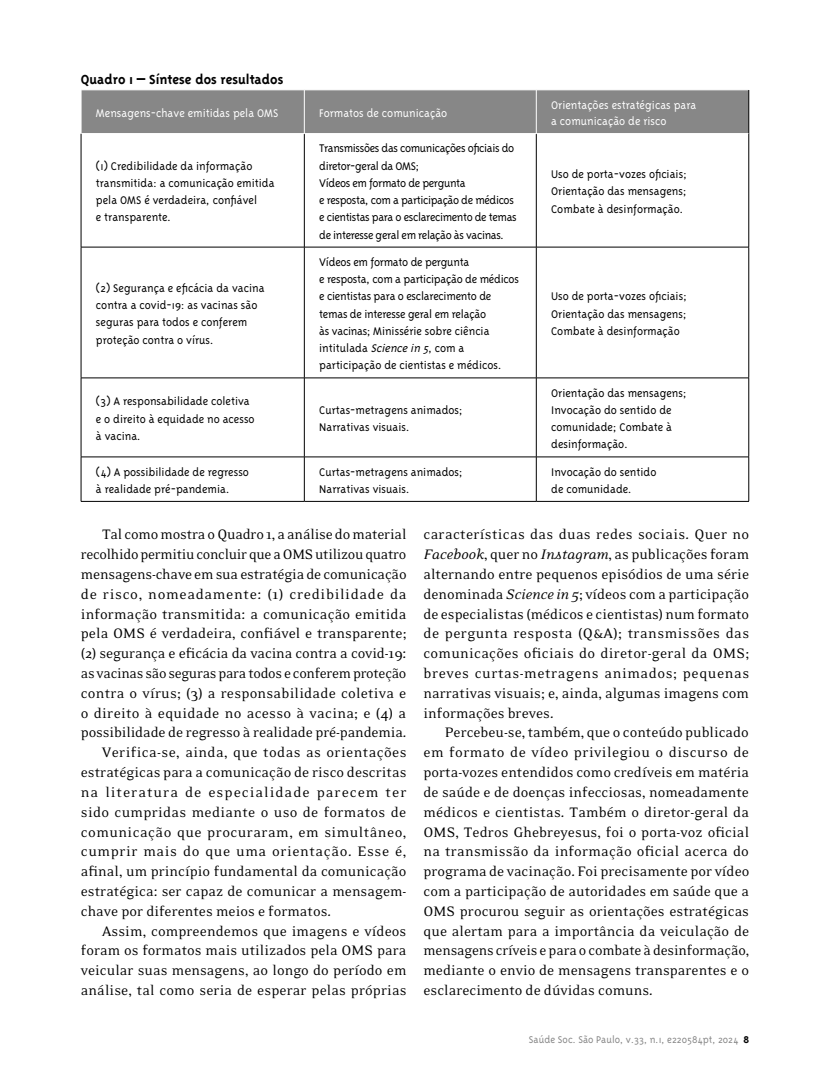
<style>
.page{position:relative;width:830px;height:1085px;background:#fff}
.page>*{position:absolute;margin:0;border:0;box-sizing:border-box;transform-origin:0 0}
.t1{font:15.75px/19.8px "Eidetic Neo";color:#000;text-align:justify}
.t2{font:15.75px "Eidetic Neo";letter-spacing:-.02em;color:#000}
.t3{font:15.75px "Eidetic Neo";letter-spacing:.025em;color:#000}
.t4{font:15.75px "Eidetic Neo";letter-spacing:.04em;color:#000}
.t5{font:15.75px "Eidetic Neo";letter-spacing:.06em;color:#000}
.t6{font:15.75px "Eidetic Neo";letter-spacing:.02em;color:#000}
.t7{font:15.75px "Eidetic Neo";letter-spacing:.035em;color:#000}
.t8{font:700 15px "Triplex";color:#000}
.t9{font:300 12.75px/17.2px "Triplex";color:#000}
.t10{font:300 12.75px/17.2px "Triplex";letter-spacing:-.02em;color:#000}
.t11{font:300 12.75px/17.2px "Triplex";letter-spacing:-.03em;color:#000}
.t12{font:300 12.75px/16.5px "Triplex";color:#fff}
.t13{font:300 11.25px "Triplex";color:#878787}
.s1{font-style:italic}
.s2{font-weight:700;color:#000}
</style>
<div class="page">
<div style="left:82px;top:91px;width:666px;height:42px;background:#878787"></div>
<hr style="left:304px;top:90px;width:1px;height:43px;background:#fff">
<hr style="left:535px;top:90px;width:1px;height:43px;background:#fff">
<hr style="left:304px;top:134px;width:1px;height:113px;background:#000">
<hr style="left:535px;top:134px;width:1px;height:113px;background:#000">
<hr style="left:81px;top:247px;width:223px;height:1px;background:#000">
<hr style="left:304px;top:247px;width:232px;height:1px;background:#000">
<hr style="left:304px;top:247px;width:1px;height:130px;background:#000">
<hr style="left:536px;top:247px;width:212px;height:1px;background:#000">
<hr style="left:535px;top:247px;width:1px;height:130px;background:#000">
<hr style="left:81px;top:377px;width:223px;height:1px;background:#000">
<hr style="left:304px;top:377px;width:232px;height:1px;background:#000">
<hr style="left:304px;top:378px;width:1px;height:78px;background:#000">
<hr style="left:536px;top:377px;width:212px;height:1px;background:#000">
<hr style="left:535px;top:378px;width:1px;height:78px;background:#000">
<hr style="left:81px;top:456px;width:223px;height:1px;background:#000">
<hr style="left:304px;top:456px;width:232px;height:1px;background:#000">
<hr style="left:304px;top:457px;width:1px;height:44px;background:#000">
<hr style="left:536px;top:456px;width:212px;height:1px;background:#000">
<hr style="left:535px;top:457px;width:1px;height:44px;background:#000">
<hr style="left:748px;top:90px;width:1px;height:43px;background:#000">
<hr style="left:81px;top:134px;width:1px;height:113px;background:#000">
<hr style="left:748px;top:133px;width:1px;height:114px;background:#000">
<hr style="left:81px;top:247px;width:1px;height:130px;background:#000">
<hr style="left:748px;top:247px;width:1px;height:130px;background:#000">
<hr style="left:81px;top:378px;width:1px;height:78px;background:#000">
<hr style="left:748px;top:378px;width:1px;height:78px;background:#000">
<hr style="left:81px;top:457px;width:1px;height:44px;background:#000">
<hr style="left:748px;top:457px;width:1px;height:44px;background:#000">
<hr style="left:81px;top:501px;width:223px;height:1px;background:#000">
<hr style="left:304px;top:501px;width:232px;height:1px;background:#000">
<hr style="left:536px;top:501px;width:212px;height:1px;background:#000">
<p class="t8" style="left:81px;top:70px;width:204px">Quadro 1 – Síntese dos resultados</p>
<p class="t12" style="left:96px;top:104px;width:184px">Mensagens-chave emitidas pela OMS</p>
<p class="t12" style="left:319px;top:104px;width:130px">Formatos de comunicação</p>
<p class="t12" style="left:551px;top:96px;width:147px">Orientações estratégicas para a comunicação de risco</p>
<p class="t9" style="left:96px;top:157px;width:180px">(1) Credibilidade da informação transmitida: a comunicação emitida pela OMS é verdadeira, confiável<br>e transparente.</p>
<p class="t11" style="left:319px;top:140px;width:199px">Transmissões das comunicações oficiais do diretor-geral da OMS;<br>Vídeos em formato de pergunta<br>e resposta, com a participação de médicos e cientistas para o esclarecimento de temas de interesse geral em relação às vacinas.</p>
<p class="t9" style="left:551px;top:165px;width:137px;text-align:justify">Uso de porta-vozes oficiais; Orientação das mensagens; Combate à desinformação.</p>
<p class="t9" style="left:96px;top:279px;width:170px">(2) Segurança e eficácia da vacina contra a covid-19: as vacinas são seguras para todos e conferem proteção contra o vírus.</p>
<p class="t10" style="left:319px;top:253px;width:201px">Vídeos em formato de pergunta<br>e resposta, com a participação de médicos e cientistas para o esclarecimento de temas de interesse geral em relação<br>às vacinas; Minissérie sobre ciência intitulada <span class="s1">Sciencein 5</span>, com a participação de cientistas e médicos.</p>
<p class="t9" style="left:96px;top:392px;width:160px">(3) A responsabilidade coletiva e o direito à equidade no acesso à vacina.</p>
<p class="t9" style="left:319px;top:401px;width:145px">Curtas-metragens animados;<br>Narrativas visuais.</p>
<p class="t9" style="left:551px;top:287px;width:137px;text-align:justify">Uso de porta-vozes oficiais; Orientação das mensagens; Combate à desinformação</p>
<p class="t9" style="left:551px;top:384px;width:137px">Orientação das mensagens;<br>Invocação do sentido de comunidade; Combate à desinformação.</p>
<p class="t9" style="left:96px;top:463px;width:154px">(4) A possibilidade de regresso à realidade pré-pandemia.</p>
<p class="t9" style="left:319px;top:463px;width:145px">Curtas-metragens animados;<br>Narrativas visuais.</p>
<p class="t9" style="left:551px;top:463px;width:107px">Invocação do sentido de comunidade.</p>
<p class="t1" style="left:102px;top:525px;width:306px">Tal como mostra o Quadro 1, a análise do material</p>
<p class="t2" style="left:81px;top:546px;width:327px">recolhido permitiu concluir que a OMS utilizou quatro</p>
<p class="t1" style="left:81px;top:564px;width:327px">mensagens-chave em sua estratégia de comunicação</p>
<p class="t4" style="left:81px;top:586px;width:327px">de risco, nomeadamente: (1) credibilidade da</p>
<p class="t1" style="left:81px;top:604px;width:327px">informação transmitida: a comunicação emitida</p>
<p class="t1" style="left:81px;top:624px;width:327px">pela OMS é verdadeira, confiável e transparente;</p>
<p class="t1" style="left:81px;top:644px;width:327px">(2) segurança e eficácia da vacina contra a covid-19:</p>
<p class="t2" style="left:81px;top:665px;width:327px">as vacinas são seguras para todos e conferem proteção</p>
<p class="t1" style="left:81px;top:683px;width:327px">contra o vírus; (3) a responsabilidade coletiva e</p>
<p class="t1" style="left:81px;top:703px;width:327px">o direito à equidade no acesso à vacina; e (4) a</p>
<p class="t1" style="left:81px;top:723px;width:327px">possibilidade de regresso à realidade pré-pandemia.</p>
<p class="t3" style="left:102px;top:744px;width:306px">Verifica-se, ainda, que todas as orientações</p>
<p class="t1" style="left:81px;top:762px;width:327px">estratégicas para a comunicação de risco descritas</p>
<p class="t5" style="left:81px;top:784px;width:327px">na literatura de especialidade parecem ter</p>
<p class="t6" style="left:81px;top:804px;width:327px">sido cumpridas mediante o uso de formatos de</p>
<p class="t3" style="left:81px;top:823px;width:327px">comunicação que procuraram, em simultâneo,</p>
<p class="t7" style="left:81px;top:843px;width:327px">cumprir mais do que uma orientação. Esse é,</p>
<p class="t1" style="left:81px;top:861px;width:327px">afinal, um princípio fundamental da comunicação</p>
<p class="t1" style="left:81px;top:881px;width:327px">estratégica: ser capaz de comunicar a mensagem-</p>
<p class="t1" style="left:81px;top:901px;width:251px">chave por diferentes meios e formatos.</p>
<p class="t1" style="left:102px;top:921px;width:306px">Assim, compreendemos que imagens e vídeos</p>
<p class="t1" style="left:81px;top:941px;width:327px">foram os formatos mais utilizados pela OMS para</p>
<p class="t1" style="left:81px;top:960px;width:327px">veicular suas mensagens, ao longo do período em</p>
<p class="t1" style="left:81px;top:980px;width:327px">análise, tal como seria de esperar pelas próprias</p>
<p class="t1" style="left:423px;top:525px;width:327px">características das duas redes sociais. Quer no <span class="s1">Facebook</span>, quer no <span class="s1">Instagram</span>, as publicações foram alternando entre pequenos episódios de uma série denominada <span class="s1">Science in 5</span>; vídeos com a participação de especialistas (médicos e cientistas) num formato de pergunta resposta (Q&amp;A); transmissões das comunicações oficiais do diretor-geral da OMS; breves curtas-metragens animados; pequenas narrativas visuais; e, ainda, algumas imagens com informações breves.</p>
<p class="t1" style="left:423px;top:723px;width:327px;text-indent:21px">Percebeu-se, também, que o conteúdo publicado em formato de vídeo privilegiou o discurso de porta-vozes entendidos como credíveis em matéria de saúde e de doenças infecciosas, nomeadamente médicos e cientistas. Também o diretor-geral da OMS, Tedros Ghebreyesus, foi o porta-voz oficial na transmissão da informação oficial acerca do programa de vacinação. Foi precisamente por vídeo com a participação de autoridades em saúde que a OMS procurou seguir as orientações estratégicas que alertam para a importância da veiculação de mensagens críveis e para o combate à desinformação, mediante o envio de mensagens transparentes e o esclarecimento de dúvidas comuns.</p>
<p class="t13" style="left:528px;top:1033px;width:221px">Saúde Soc. São Paulo, v.33, n.1, e220584pt, 2024 <span class="s2">8</span></p>
</div>
